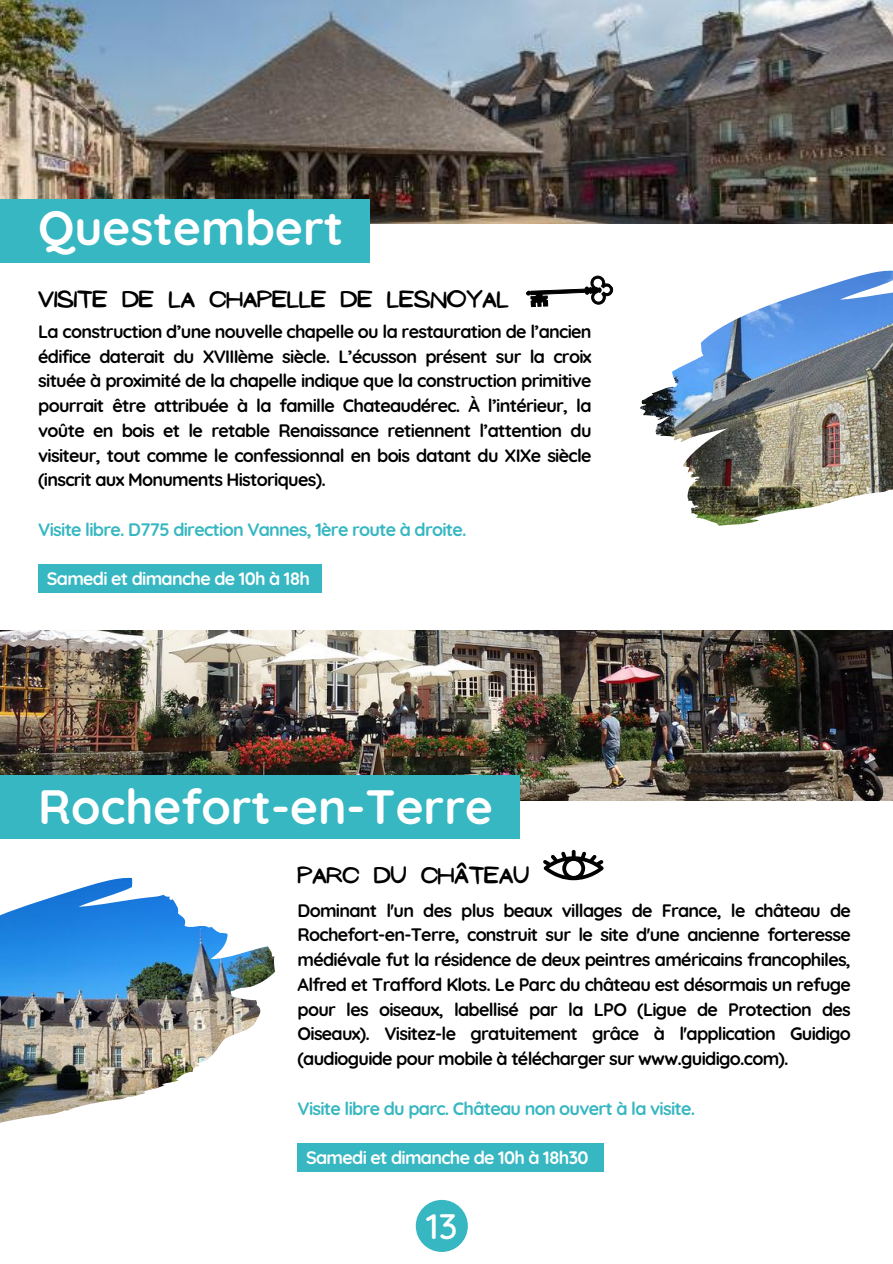
<style>
.page{position:relative;width:893px;height:1264px;background:#fff}
.page>*{position:absolute;margin:0;border:0;box-sizing:border-box;transform-origin:0 0}
.t1{font:700 48px "Quicksand";color:#fff}
.t2{font:500 36px "Quicksand";color:#fff}
.t3{font:21px "NF Ananias Bold";color:#000}
.t4{font:700 18px/24.8px "Quicksand";letter-spacing:-.04em;color:#000;text-align:justify}
.t5{font:700 18px "Quicksand";letter-spacing:-.04em;color:#36b7c1}
.t6{font:700 18px "Quicksand";letter-spacing:-.04em;color:#fff}
</style>
<div class="page">
<div style="left:416px;top:1199px;width:52px;height:52px;background:#36b7c1;border-radius:50%"></div>
<img style="left:0;top:630px;width:892px;height:170px">
<div style="left:0;top:774px;width:519px;height:64px;background:#36b7c1"></div>
<img style="left:0;top:877px;width:275px;height:246px">
<div style="left:297px;top:1143px;width:307px;height:28px;background:#36b7c1"></div>
<svg style="left:543px;top:849px;width:60px;height:31px"></svg>
<img style="left:0;top:0;width:892px;height:224px">
<img style="left:640px;top:271px;width:252px;height:254px">
<div style="left:38px;top:564px;width:283px;height:28px;background:#36b7c1"></div>
<svg style="left:526px;top:275px;width:88px;height:33px"></svg>
<div style="left:0;top:199px;width:369px;height:63px;background:#36b7c1"></div>
<h1 class="t1" style="left:38px;top:196px;width:306px">Questembert</h1>
<p class="t3" style="left:38px;top:288px;width:472px">VISITE DE LA CHAPELLE DE LESNOYAL</p>
<p class="t4" style="left:38px;top:319px;width:555px">La construction d’une nouvelle chapelle ou la restauration de l’ancien édifice daterait du XVIIIème siècle. L’écusson présent sur la croix située à proximité de la chapelle indique que la construction primitive pourrait être attribuée à la famille Chateaudérec. À l’intérieur, la voûte en bois et le retable Renaissance retiennent l’attention du visiteur, tout comme le confessionnal en bois datant du XIXe siècle (inscrit aux Monuments Historiques).</p>
<p class="t5" style="left:38px;top:518px;width:430px">Visite libre. D775 direction Vannes, 1ère route à droite.</p>
<p class="t6" style="left:47px;top:567px;width:265px">Samedi et dimanche de 10h à 18h</p>
<h1 class="t1" style="left:38px;top:776px;width:456px">Rochefort-en-Terre</h1>
<p class="t3" style="left:297px;top:863px;width:233px">PARC DU CHÂTEAU</p>
<p class="t4" style="left:297px;top:897px;width:555px">Dominant l'un des plus beaux villages de France, le château de Rochefort-en-Terre, construit sur le site d'une ancienne forteresse médiévale fut la résidence de deux peintres américains francophiles, Alfred et Trafford Klots. Le Parc du château est désormais un refuge pour les oiseaux, labellisé par la LPO (Ligue de Protection des Oiseaux). Visitez-le gratuitement grâce à l'application Guidigo (audioguide pour mobile à télécharger sur www.guidigo.com).</p>
<p class="t5" style="left:297px;top:1096px;width:399px">Visite libre du parc. Château non ouvert à la visite.</p>
<p class="t6" style="left:306px;top:1146px;width:284px">Samedi et dimanche de 10h à 18h30</p>
<h2 class="t2" style="left:426px;top:1202px;width:33px">13</h2>
</div>
